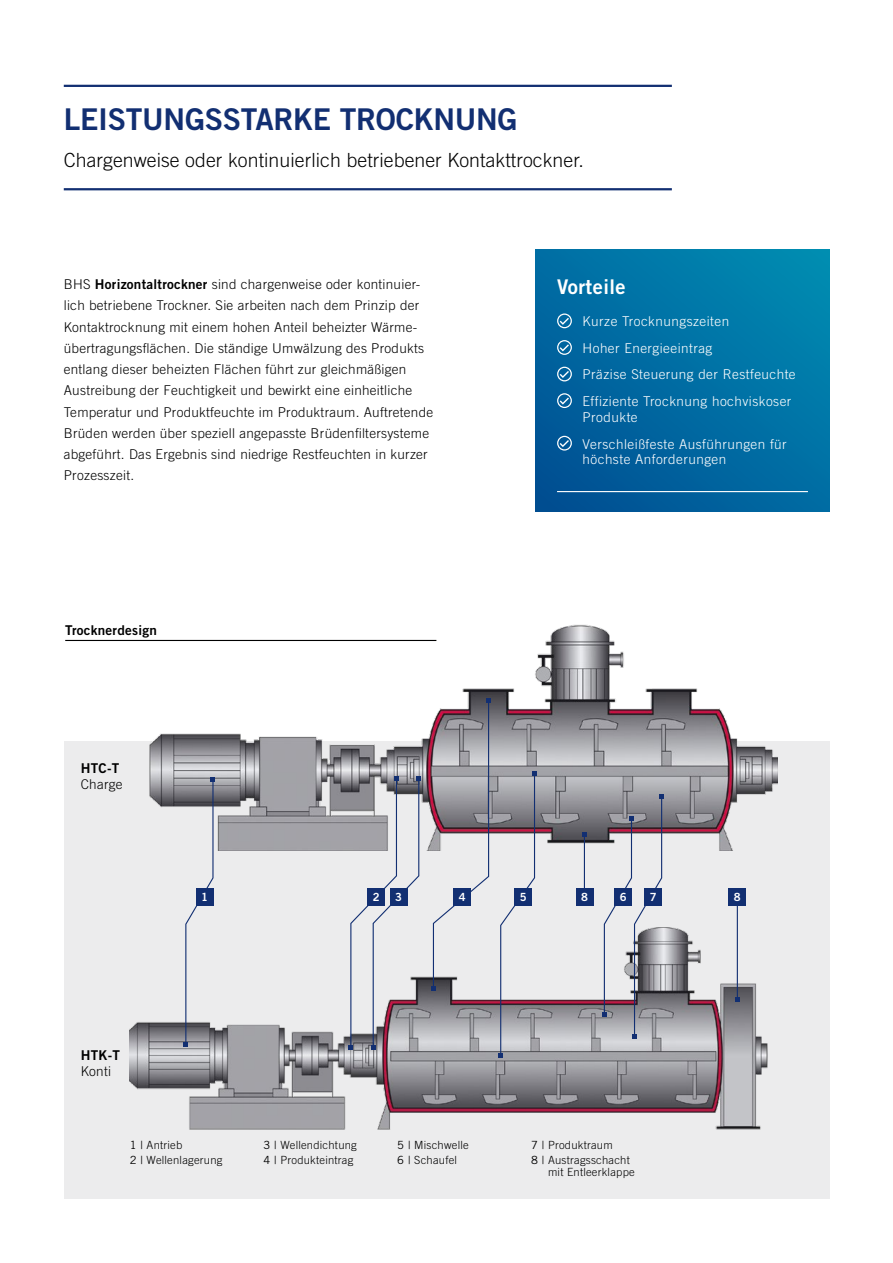
<style>
.page{position:relative;width:893px;height:1263px;background:#fff}
.page>*{position:absolute;margin:0;border:0;box-sizing:border-box;transform-origin:0 0}
.Head_20_22{font:30px "Trade Gothic LT Std Bd 2";letter-spacing:-.01em;color:#122f72}
.Copy_9_11{font:20.25px "Trade Gothic LT Std Bd 2";letter-spacing:.02em;color:#fff}
.Subhead_13_17{font:300 19.5px "Trade Gothic LT Std";letter-spacing:.005em;color:#000}
.Copy_9___11{font:300 13.5px/21.3px "Trade Gothic LT Std";letter-spacing:.02em;color:#000}
.Copy_9_11-2{font:300 13.5px/15.9px "Trade Gothic LT Std";letter-spacing:.035em;color:#fff}
.Headline_graphics_9{font:13.5px "Trade Gothic LT Std Bd 2";letter-spacing:.02em;color:#000}
.Headline_graphics_9-2{font:300 13.5px "Trade Gothic LT Std";letter-spacing:.02em;color:#000}
.Vorteile_7_5___10_15{font:300 11.25px/12px "Trade Gothic LT Std";letter-spacing:.02em;color:#000}
.Vorteile_7_5___10_15-2{font:11.25px "Trade Gothic LT Std Bd 2";color:#fff}
.s1{font-family:"Trade Gothic LT Std Bd 2";font-weight:400}
.s2{font-weight:400}
</style>
<div class="page">
<div style="left:64px;top:741px;width:766px;height:457px;background:#ececed"></div>
<hr style="left:65px;top:640px;width:371px;height:1px;background:#000">
<img style="left:137px;top:624px;width:640px;height:226px">
<img style="left:130px;top:922px;width:638px;height:208px">
<svg style="left:184px;top:777px;width:31px;height:270px"></svg>
<svg style="left:602px;top:794px;width:62px;height:245px"></svg>
<svg style="left:498px;top:771px;width:39px;height:287px"></svg>
<svg style="left:431px;top:698px;width:60px;height:293px"></svg>
<svg style="left:349px;top:776px;width:72px;height:273px"></svg>
<div style="left:390px;top:888px;width:17px;height:17px;background:#122f72"></div>
<div style="left:515px;top:888px;width:17px;height:17px;background:#122f72"></div>
<hr style="left:584px;top:834px;width:1px;height:67px;background:#122f72">
<svg style="left:582px;top:832px;width:5px;height:4px"></svg>
<hr style="left:737px;top:894px;width:1px;height:105px;background:#122f72">
<svg style="left:735px;top:997px;width:5px;height:4px"></svg>
<div style="left:576px;top:888px;width:17px;height:17px;background:#122f72"></div>
<div style="left:729px;top:888px;width:17px;height:17px;background:#122f72"></div>
<div style="left:615px;top:888px;width:17px;height:17px;background:#122f72"></div>
<div style="left:645px;top:888px;width:17px;height:17px;background:#122f72"></div>
<div style="left:454px;top:888px;width:17px;height:17px;background:#122f72"></div>
<div style="left:196px;top:888px;width:17px;height:17px;background:#122f72"></div>
<div style="left:368px;top:888px;width:17px;height:17px;background:#122f72"></div>
<hr style="left:64px;top:85px;width:608px;height:2px;background:#122f72">
<hr style="left:64px;top:188px;width:608px;height:2px;background:#122f72">
<svg style="left:536px;top:250px;width:293px;height:261px;background:#006da2"></svg>
<svg style="left:557px;top:313px;width:15px;height:15px"></svg>
<svg style="left:557px;top:340px;width:15px;height:15px"></svg>
<svg style="left:557px;top:367px;width:15px;height:14px"></svg>
<svg style="left:557px;top:393px;width:15px;height:15px"></svg>
<svg style="left:557px;top:436px;width:15px;height:15px"></svg>
<hr style="left:557px;top:491px;width:251px;height:1px;background:#fff">
<p class="Head_20_22" style="left:64px;top:100px;width:455px">LEISTUNGSSTARKE TROCKNUNG</p>
<p class="Subhead_13_17" style="left:64px;top:148px;width:522px">Chargenweise oder kontinuierlich betriebener Kontakttrockner.</p>
<p class="Copy_9___11" style="left:64px;top:273px;width:371px">BHS <span class="s1">Horizontaltrockner</span> sind chargenweise oder kontinuier&shy;lich betriebene Trockner. Sie arbeiten nach dem Prinzip der Kontaktrocknung mit einem hohen Anteil beheizter Wärme&shy;übertragungsflächen. Die ständige Umwälzung des Produkts entlang dieser beheizten Flächen führt zur gleichmäßigen Austreibung der Feuchtigkeit und bewirkt eine einheitliche Temperatur und Produktfeuchte im Produktraum. Auftretende Brüden werden über speziell angepasste Brüdenfiltersysteme abgeführt. Das Ergebnis sind niedrige Restfeuchten in kurzer Prozesszeit.</p>
<p class="Headline_graphics_9" style="left:65px;top:621px;width:93px">Trocknerdesign</p>
<p class="Headline_graphics_9" style="left:81px;top:760px;width:40px">HTC-T</p>
<p class="Headline_graphics_9-2" style="left:81px;top:776px;width:43px">Charge</p>
<p class="Copy_9_11" style="left:557px;top:275px;width:70px">Vorteile</p>
<p class="Copy_9_11-2" style="left:583px;top:313px;width:148px">Kurze Trocknungszeiten</p>
<p class="Copy_9_11-2" style="left:583px;top:340px;width:131px">Hoher Energieeintrag</p>
<p class="Copy_9_11-2" style="left:583px;top:366px;width:215px">Präzise Steuerung der Restfeuchte</p>
<p class="Copy_9_11-2" style="left:583px;top:393px;width:210px">Effiziente Trocknung hochviskoser<br>Produkte</p>
<p class="Copy_9_11-2" style="left:583px;top:436px;width:206px">Verschleißfeste Ausführungen für höchste Anforderungen</p>
<p class="Vorteile_7_5___10_15-2" style="left:201px;top:890px;width:8px">1</p>
<p class="Vorteile_7_5___10_15-2" style="left:373px;top:890px;width:8px">2</p>
<p class="Vorteile_7_5___10_15-2" style="left:395px;top:890px;width:8px">3</p>
<p class="Vorteile_7_5___10_15-2" style="left:459px;top:890px;width:8px">4</p>
<p class="Vorteile_7_5___10_15-2" style="left:520px;top:890px;width:8px">5</p>
<p class="Vorteile_7_5___10_15-2" style="left:581px;top:890px;width:8px">8</p>
<p class="Vorteile_7_5___10_15-2" style="left:620px;top:890px;width:8px">6</p>
<p class="Vorteile_7_5___10_15-2" style="left:650px;top:890px;width:8px">7</p>
<p class="Vorteile_7_5___10_15-2" style="left:734px;top:890px;width:8px">8</p>
<p class="Headline_graphics_9" style="left:81px;top:1047px;width:41px">HTK-T</p>
<p class="Headline_graphics_9-2" style="left:81px;top:1063px;width:32px">Konti</p>
<p class="Vorteile_7_5___10_15" style="left:130px;top:1139px;width:54px"><span class="s2">1 |</span> Antrieb</p>
<p class="Vorteile_7_5___10_15" style="left:130px;top:1154px;width:94px"><span class="s2">2 |</span> Wellenlagerung</p>
<p class="Vorteile_7_5___10_15" style="left:264px;top:1139px;width:95px"><span class="s2">3 |</span> Wellendichtung</p>
<p class="Vorteile_7_5___10_15" style="left:264px;top:1154px;width:91px"><span class="s2">4 |</span> Produkteintrag</p>
<p class="Vorteile_7_5___10_15" style="left:397px;top:1139px;width:73px"><span class="s2">5 |</span> Mischwelle</p>
<p class="Vorteile_7_5___10_15" style="left:397px;top:1154px;width:61px"><span class="s2">6 |</span> Schaufel</p>
<p class="Vorteile_7_5___10_15" style="left:531px;top:1139px;width:83px"><span class="s2">7 |</span> Produktraum</p>
<p class="Vorteile_7_5___10_15" style="left:548px;top:1154px;width:88px;text-indent:-17px"><span class="s2">8 |</span> Austragsschacht mit Entleerklappe</p>
</div>
